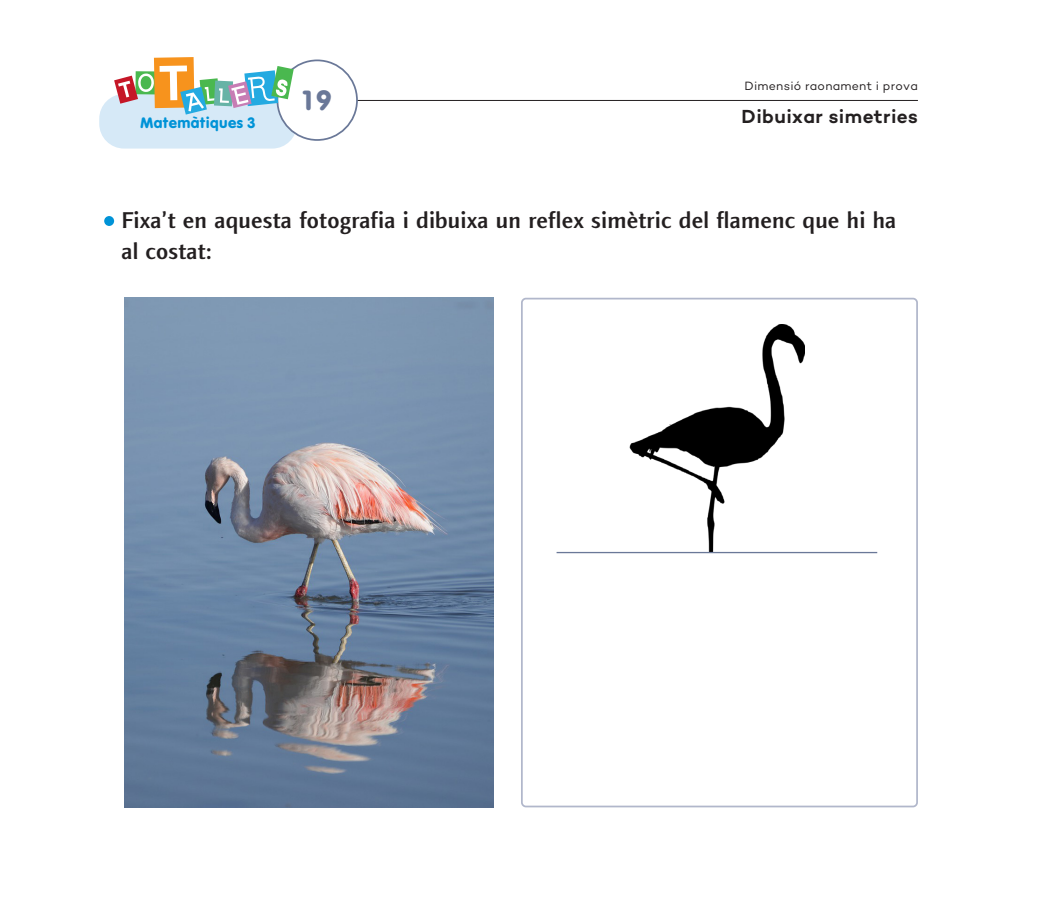
<style>
.page{position:relative;width:1042px;height:923px;background:#fff}
.page>*{position:absolute;margin:0;border:0;box-sizing:border-box;transform-origin:0 0}
.t1{font:29.22px "Vag";color:#6a7898}
.AD-Ordre{font:500 23.1px/31.5px "Linotype Finnegan";letter-spacing:.01em;color:#231f20}
.AD_títol{font:600 19.25px "Campton";letter-spacing:.02em;color:#231f20}
.t2{font:15.75px "Vag";letter-spacing:.02em;color:#0093d7}
.AD_dimensió{font:12.25px "Campton";letter-spacing:.02em;color:#231f20}
</style>
<div class="page">
<hr style="left:309px;top:100px;width:609px;height:1px;background:#231f20">
<div style="left:99px;top:94px;width:198px;height:55px;background:#d6e9f7;border-radius:25px"></div>
<div style="left:277px;top:60px;width:80px;height:80px;background:#fff;border-radius:50%"></div>
<div style="left:276px;top:59px;width:82px;height:82px;border:2px solid #6a7898;border-radius:50%"></div>
<svg style="left:114px;top:57px;width:180px;height:58px"></svg>
<div style="left:104px;top:216px;width:10px;height:10px;background:#0093d7;border-radius:50%"></div>
<img style="left:124px;top:298px;width:370px;height:509px">
<div style="left:521px;top:298px;width:397px;height:509px;border:2px solid #b1b7cb;border-radius:4px"></div>
<img style="left:629px;top:324px;width:175px;height:228px">
<hr style="left:556px;top:552px;width:321px;height:1px;background:#6a7898">
<p class="t2" style="left:141px;top:112px;width:117px">Matemàtiques 3</p>
<p class="t1" style="left:300px;top:81px;width:33px">19</p>
<p class="AD_dimensió" style="left:744px;top:78px;width:175px">Dimensió raonament i prova</p>
<p class="AD_títol" style="left:741px;top:105px;width:178px">Dibuixar simetries</p>
<p class="AD-Ordre" style="left:121px;top:204px;width:776px">Fixa’t en aquesta fotografia i dibuixa un reflex simètric del flamenc que hi ha al costat:</p>
</div>
